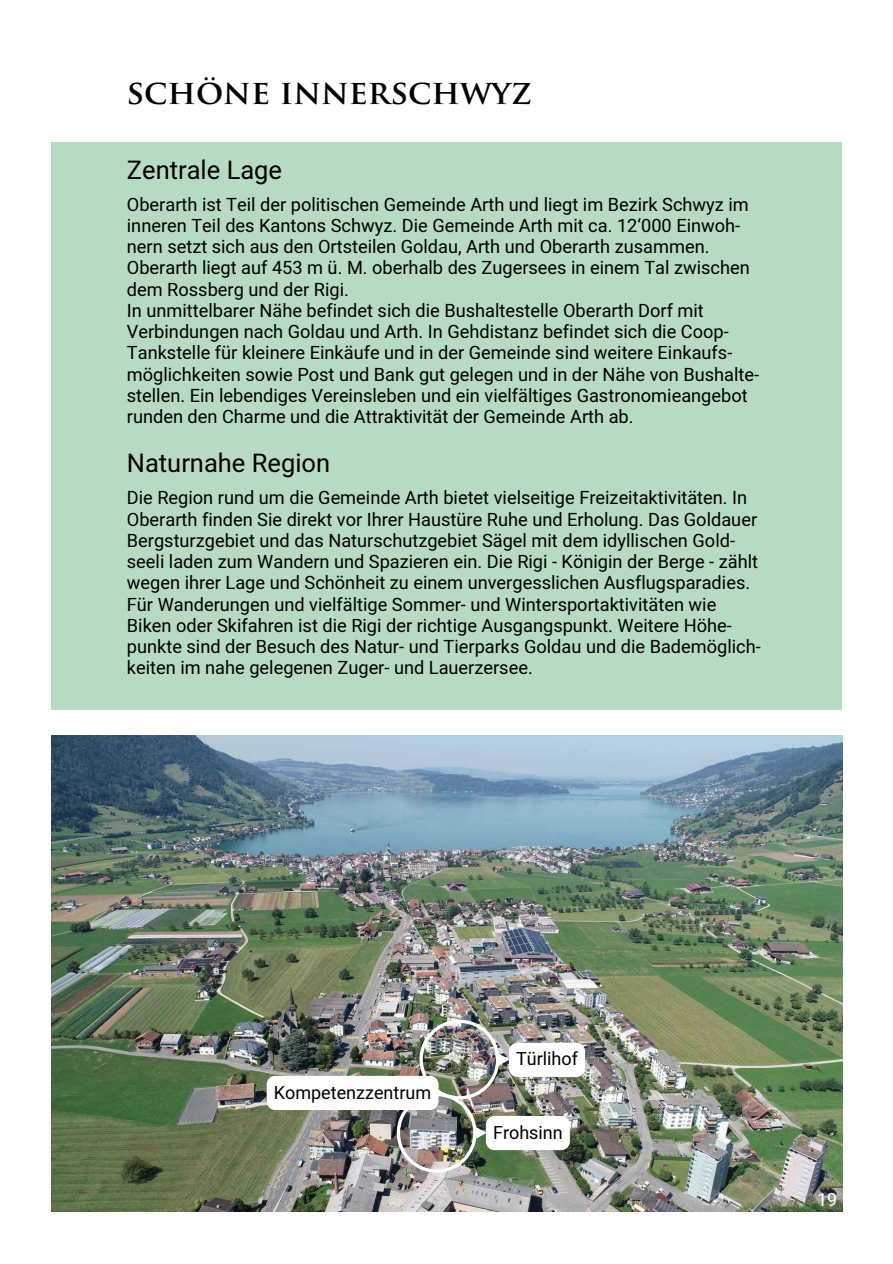
<style>
.page{position:relative;width:893px;height:1264px;background:#fff}
.page>*{position:absolute;margin:0;border:0;box-sizing:border-box;transform-origin:0 0}
.t1{font:700 33px "Trajan Pro";color:#000}
.t2{font:25.5px "Heebo";color:#000}
.t3{font:18.15px/21.3px "Heebo";color:#000}
.t4{font:18px "Heebo";color:#000}
.t5{font:18px "Heebo";color:#fff}
</style>
<div class="page">
<div style="left:51px;top:142px;width:790px;height:568px;background:#b7dac3"></div>
<img style="left:52px;top:735px;width:790px;height:476px">
<div style="left:267px;top:1075px;width:171px;height:35px;background:#fff;border-radius:9px"></div>
<img style="left:397px;top:1019px;width:188px;height:153px">
<h1 class="t1" style="left:126px;top:79px;width:407px">SCHÖNE INNERSCHWYZ</h1>
<h2 class="t2" style="left:127px;top:152px;width:157px">Zentrale Lage</h2>
<p class="t3" style="left:127px;top:194px;width:633px">Oberarth ist Teil der politischen Gemeinde Arth und liegt im Bezirk Schwyz im inneren Teil des Kantons Schwyz. Die Gemeinde Arth mit ca. 12‘000 Einwoh&shy;nern setzt sich aus den Ortsteilen Goldau, Arth und Oberarth zusammen.<br>Oberarth liegt auf 453 m ü. M. oberhalb des Zugersees in einem Tal zwischen dem Rossberg und der Rigi.<br>In unmittelbarer Nähe befindet sich die Bushaltestelle Oberarth Dorf mit Verbindungen nach Goldau und Arth. In Gehdistanz befindet sich die Coop-Tankstelle für kleinere Einkäufe und in der Gemeinde sind weitere Einkaufs&shy;möglichkeiten sowie Post und Bank gut gelegen und in der Nähe von Bushalte&shy;stellen. Ein lebendiges Vereinsleben und ein vielfältiges Gastronomieangebot runden den Charme und die Attraktivität der Gemeinde Arth ab.</p>
<h2 class="t2" style="left:127px;top:446px;width:205px">Naturnahe Region</h2>
<p class="t3" style="left:127px;top:488px;width:635px">Die Region rund um die Gemeinde Arth bietet vielseitige Freizeitaktivitäten. In Oberarth finden Sie direkt vor Ihrer Haustüre Ruhe und Erholung. Das Goldauer Bergsturzgebiet und das Naturschutzgebiet Sägel mit dem idyllischen Gold&shy;seeli laden zum Wandern und Spazieren ein. Die Rigi - Königin der Berge - zählt wegen ihrer Lage und Schönheit zu einem unvergesslichen Ausflugsparadies.<br>Für Wanderungen und vielfältige Sommer- und Wintersportaktivitäten wie Biken oder Skifahren ist die Rigi der richtige Ausgangspunkt. Weitere Höhe&shy;punkte sind der Besuch des Natur- und Tierparks Goldau und die Bademöglich&shy;keiten im nahe gelegenen Zuger- und Lauerzersee.</p>
<p class="t4" style="left:274px;top:1079px;width:159px">Kompetenzzentrum</p>
<p class="t4" style="left:516px;top:1046px;width:63px">Türlihof</p>
<p class="t4" style="left:493px;top:1119px;width:71px">Frohsinn</p>
<p class="t5" style="left:817px;top:1187px;width:22px">19</p>
</div>
